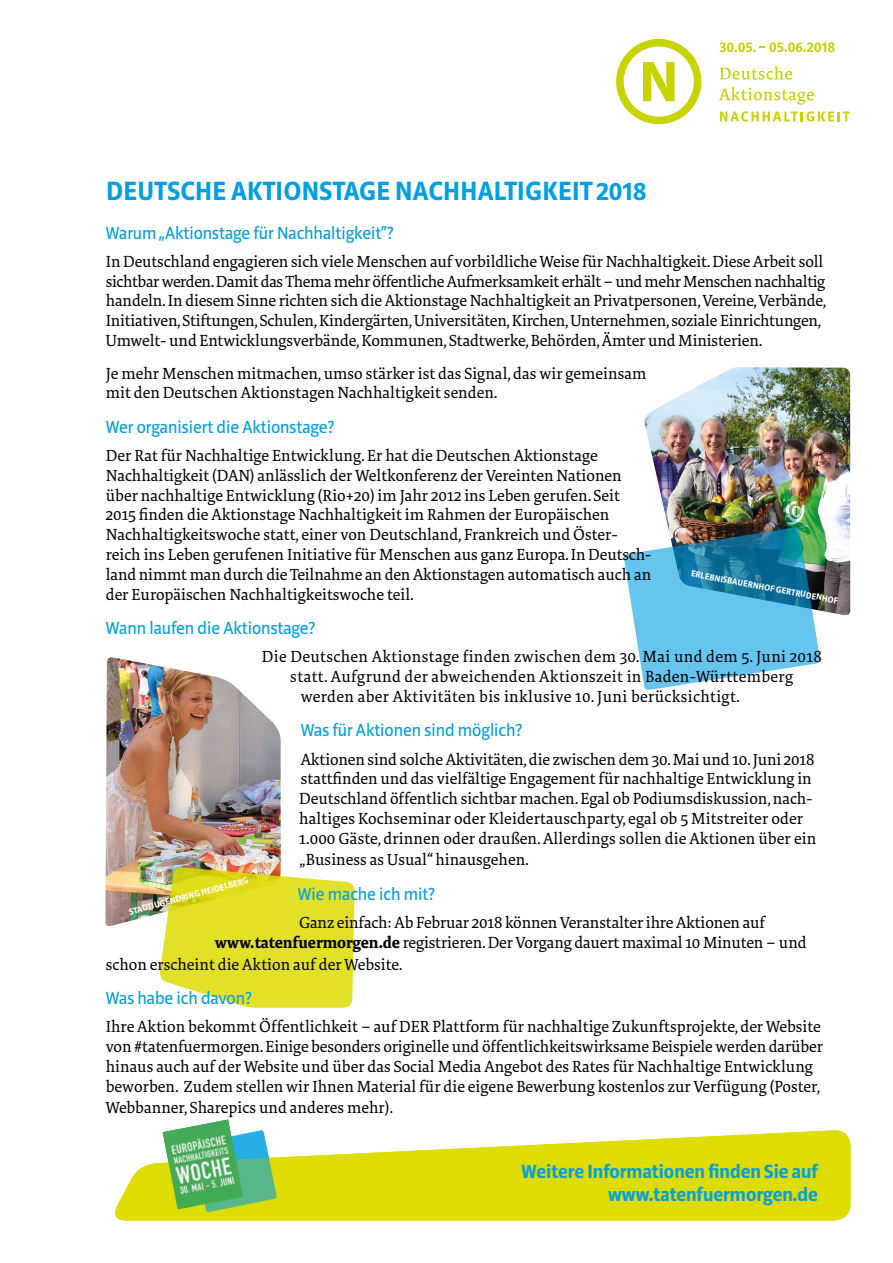
<style>
.page{position:relative;width:893px;height:1263px;background:#fff}
.page>*{position:absolute;margin:0;border:0;box-sizing:border-box;transform-origin:0 0}
.t1{font:700 27px "Riga";letter-spacing:.01em;color:#009fe3}
.t2{font:700 19.5px/23.4px "Riga";color:#009fe3;text-align:right}
.t3{font:18px "Riga";color:#009fe3}
.t4{font:16.5px/19.8px "Tundra OT";letter-spacing:-.005em;color:#000}
.t5{font:16.5px "Tundra OT";letter-spacing:.02em;color:#000}
.t6{font:700 9px "Riga";color:#fff}
.s1{font-weight:700}
</style>
<div class="page">
<svg style="left:297px;top:1130px;width:553px;height:90px;fill:#dedc00"></svg>
<svg style="left:616px;top:44px;width:22px;height:75px"></svg>
<img style="left:638px;top:38px;width:213px;height:578px">
<svg style="left:624px;top:527px;width:196px;height:163px"></svg>
<img style="left:105px;top:657px;width:192px;height:564px">
<svg style="left:159px;top:867px;width:196px;height:141px"></svg>
<h1 class="t1" style="left:106px;top:176px;width:542px">DEUTSCHE AKTIONSTAGE NACHHALTIGKEIT 2018</h1>
<p class="t3" style="left:106px;top:223px;width:289px">Warum „Aktionstage für Nachhaltigkeit“?</p>
<p class="t4" style="left:106px;top:252px;width:722px">In Deutschland engagieren sich viele Menschen auf vorbildliche Weise für Nachhaltigkeit. Diese Arbeit soll sichtbar werden. Damit das Thema mehr öffentliche Aufmerksamkeit erhält – und mehr Menschen nachhaltig handeln. In diesem Sinne richten sich die Aktionstage Nachhaltigkeit an Privatpersonen, Vereine, Verbände, Initiativen, Stiftungen, Schulen, Kindergärten, Universitäten, Kirchen, Unternehmen, soziale Einrichtungen, Umwelt- und Entwicklungsverbände, Kommunen, Stadtwerke, Behörden, Ämter und Ministerien.</p>
<p class="t4" style="left:106px;top:364px;width:542px">Je mehr Menschen mitmachen, umso stärker ist das Signal, das wir gemeinsam mit den Deutschen Aktionstagen Nachhaltigkeit senden.</p>
<p class="t3" style="left:106px;top:417px;width:230px">Wer organisiert die Aktionstage?</p>
<p class="t4" style="left:106px;top:446px;width:547px">Der Rat für Nachhaltige Entwicklung. Er hat die Deutschen Aktionstage Nachhaltigkeit (DAN) anlässlich der Weltkonferenz der Vereinten Nationen über nachhaltige Entwicklung (Rio+20) im Jahr 2012 ins Leben gerufen. Seit 2015 finden die Aktionstage Nachhaltigkeit im Rahmen der Europäischen Nachhaltigkeitswoche statt, einer von Deutschland, Frankreich und Öster&shy;reich ins Leben gerufenen Initiative für Menschen aus ganz Europa. In Deutsch&shy;land nimmt man durch die Teilnahme an den Aktionstagen automatisch auch an der Europäischen Nachhaltigkeitswoche teil.</p>
<p class="t3" style="left:106px;top:618px;width:211px">Wann laufen die Aktionstage?</p>
<p class="t5" style="left:262px;top:647px;width:561px">Die Deutschen Aktionstage finden zwischen dem 30. Mai und dem 5. Juni 2018</p>
<p class="t5" style="left:290px;top:667px;width:504px">statt. Aufgrund der abweichenden Aktionszeit in Baden-Württemberg</p>
<p class="t5" style="left:301px;top:687px;width:441px">werden aber Aktivitäten bis inklusive 10. Juni berücksichtigt.</p>
<p class="t3" style="left:301px;top:721px;width:223px">Was für Aktionen sind möglich?</p>
<p class="t4" style="left:299px;top:750px;width:518px">Aktionen sind solche Aktivitäten, die zwischen dem 30. Mai und 10. Juni 2018 stattfinden und das vielfältige Engagement für nachhaltige Entwicklung in Deutschland öffentlich sichtbar machen. Egal ob Podiumsdiskussion, nach&shy;haltiges Kochseminar oder Kleidertauschparty, egal ob 5 Mitstreiter oder 1.000 Gäste, drinnen oder draußen. Allerdings sollen die Aktionen über ein</p>
<p class="t4" style="left:299px;top:851px;width:231px">„Business as Usual“ hinausgehen.</p>
<p class="t3" style="left:298px;top:884px;width:139px">Wie mache ich mit?</p>
<p class="t4" style="left:215px;top:913px;width:594px;text-indent:84px">Ganz einfach: Ab Februar 2018 können Veranstalter ihre Aktionen auf <span class="s1">www.tatenfuermorgen.de</span> registrieren. Der Vorgang dauert maximal 10 Minuten – und</p>
<p class="t4" style="left:106px;top:955px;width:298px">schon erscheint die Aktion auf der Website.</p>
<p class="t3" style="left:106px;top:988px;width:148px">Was habe ich davon?</p>
<p class="t4" style="left:106px;top:1017px;width:719px">Ihre Aktion bekommt Öffentlichkeit – auf DER Plattform für nachhaltige Zukunftsprojekte, der Website von #tatenfuermorgen. Einige besonders originelle und öffentlichkeitswirksame Beispiele werden darüber hinaus auch auf der Website und über das Social Media Angebot des Rates für Nachhaltige Entwicklung beworben. Zudem stellen wir Ihnen Material für die eigene Bewerbung kostenlos zur Verfügung (Poster,</p>
<p class="t4" style="left:106px;top:1098px;width:289px">Webbanner, Sharepics und anderes mehr).</p>
<p class="t6" style="left:692px;top:569px;width:151px;rotate:10deg">ERLEBNISBAUERNHOF GERTRUDENHOF</p>
<p class="t6" style="left:128px;top:907px;width:125px;rotate:-15deg">STADTJUGENDRING HEIDELBERG</p>
<p class="t2" style="left:522px;top:1160px;width:298px">Weitere Informationen finden Sie auf www.tatenfuermorgen.de</p>
</div>
